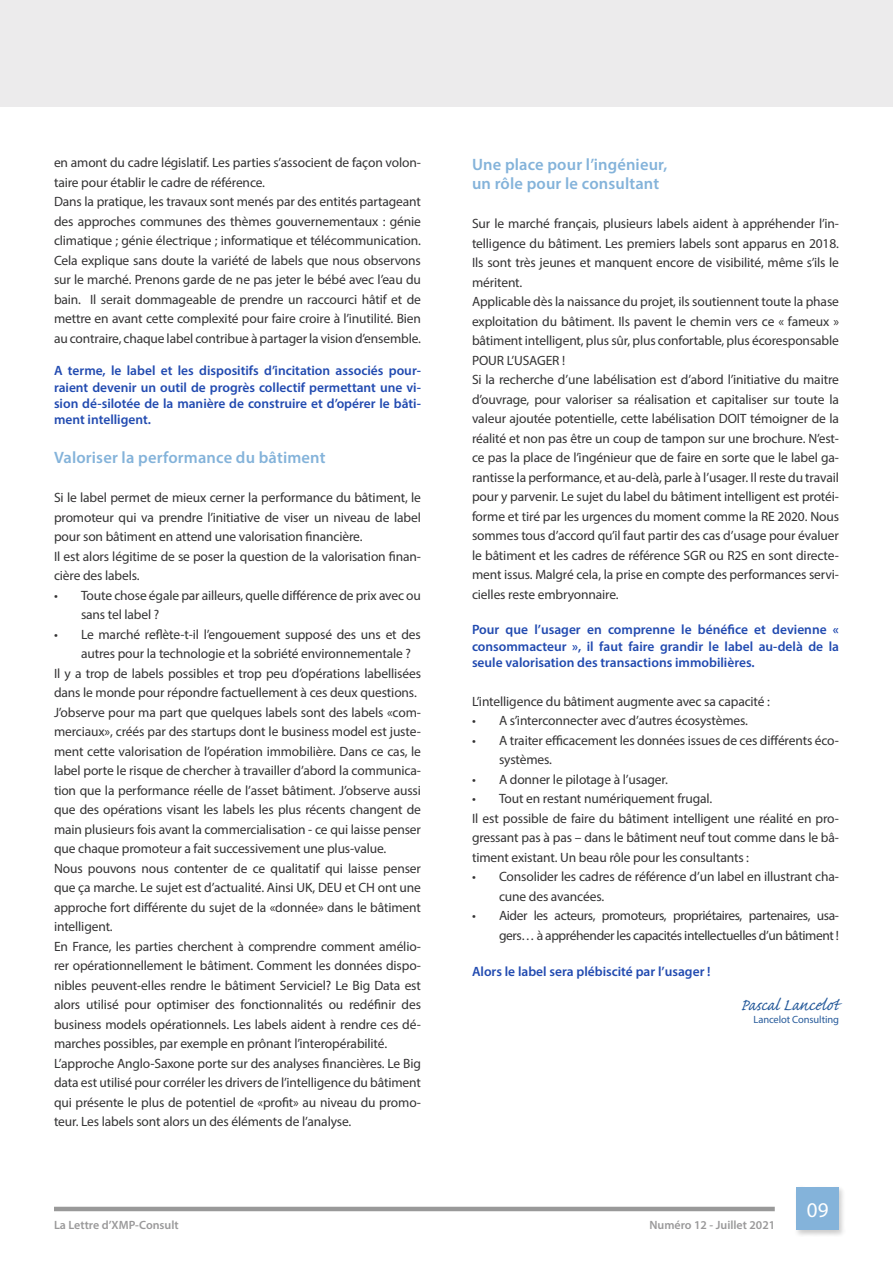
<style>
.page{position:relative;width:893px;height:1263px;background:#fff}
.page>*{position:absolute;margin:0;border:0;box-sizing:border-box;transform-origin:0 0}
.t1{font:21px "Caflisch Script Pro";letter-spacing:-.01em;color:#275b9b}
.t2{font:21px "Myriad Pro";color:#fff}
.t3{font:600 16.5px "Myriad Pro";letter-spacing:.01em;color:#84b3da}
.t4{font:13.5px/19.5px "Myriad Pro";letter-spacing:-.01em;color:#343334;text-align:justify}
.t5{font:600 13.5px/16.2px "Myriad Pro";color:#214ab0;text-align:justify}
.t6{font:13.5px/19.5px "Myriad Pro";letter-spacing:-.03em;color:#343334;text-align:right}
.t7{font:600 12px "Myriad Pro";color:#9a999a}
.t8{font:10.5px "Myriad Pro";letter-spacing:-.01em;color:#275b9b}
</style>
<div class="page">
<hr style="left:54px;top:1207px;width:721px;height:4px;background:#999">
<div style="left:794px;top:1185px;width:52px;height:52px;background:#000;opacity:.2"></div>
<div style="left:796px;top:1188px;width:43px;height:42px;background:#84b3da"></div>
<div style="left:0;top:0;width:893px;height:106px;background:#ecebec"></div>
<p class="t4" style="left:54px;top:153px;width:368px">en amont du cadre législatif. Les parties s’associent de façon volon&shy;taire pour établir le cadre de référence.</p>
<p class="t4" style="left:54px;top:192px;width:368px">Dans la pratique, les travaux sont menés par des entités partageant des approches communes des thèmes gouvernementaux : génie climatique ; génie électrique ; informatique et télécommunication.<br>Cela explique sans doute la variété de labels que nous observons sur le marché. Prenons garde de ne pas jeter le bébé avec l’eau du bain. Il serait dommageable de prendre un raccourci hâtif et de mettre en avant cette complexité pour faire croire à l’inutilité. Bien au contraire, chaque label contribue à partager la vision d’ensemble.</p>
<p class="t5" style="left:54px;top:362px;width:368px">A terme, le label et les dispositifs d’incitation associés pour&shy;raient devenir un outil de progrès collectif permettant une vi&shy;sion dé-silotée de la manière de construire et d’opérer le bâti&shy;ment intelligent.</p>
<p class="t3" style="left:54px;top:447px;width:273px">Valoriser la performance du bâtiment</p>
<p class="t4" style="left:54px;top:487px;width:368px">Si le label permet de mieux cerner la performance du bâtiment, le promoteur qui va prendre l’initiative de viser un niveau de label pour son bâtiment en attend une valorisation financière.</p>
<p class="t4" style="left:54px;top:546px;width:368px">Il est alors légitime de se poser la question de la valorisation finan&shy;cière des labels.</p>
<p class="t4" style="left:81px;top:585px;width:341px;text-indent:-27px">• Toute chose égale par ailleurs, quelle différence de prix avec ou sans tel label ?</p>
<p class="t4" style="left:81px;top:624px;width:341px;text-indent:-27px">• Le marché reflète-t-il l’engouement supposé des uns et des autres pour la technologie et la sobriété environnementale ?</p>
<p class="t4" style="left:54px;top:663px;width:369px">Il y a trop de labels possibles et trop peu d’opérations labellisées dans le monde pour répondre factuellement à ces deux questions.</p>
<p class="t4" style="left:54px;top:702px;width:368px">J’observe pour ma part que quelques labels sont des labels «com&shy;merciaux», créés par des startups dont le business model est juste&shy;ment cette valorisation de l’opération immobilière. Dans ce cas, le label porte le risque de chercher à travailler d’abord la communica&shy;tion que la performance réelle de l’asset bâtiment. J’observe aussi que des opérations visant les labels les plus récents changent de main plusieurs fois avant la commercialisation - ce qui laisse penser que chaque promoteur a fait successivement une plus-value.</p>
<p class="t4" style="left:54px;top:858px;width:368px">Nous pouvons nous contenter de ce qualitatif qui laisse penser que ça marche. Le sujet est d’actualité. Ainsi UK, DEU et CH ont une approche fort différente du sujet de la «donnée» dans le bâtiment intelligent.</p>
<p class="t4" style="left:54px;top:936px;width:368px">En France, les parties cherchent à comprendre comment amélio&shy;rer opérationnellement le bâtiment. Comment les données dispo&shy;nibles peuvent-elles rendre le bâtiment Serviciel? Le Big Data est alors utilisé pour optimiser des fonctionnalités ou redéfinir des business models opérationnels. Les labels aident à rendre ces dé&shy;marches possibles, par exemple en prônant l’interopérabilité.</p>
<p class="t4" style="left:54px;top:1053px;width:368px">L’approche Anglo-Saxone porte sur des analyses financières. Le Big data est utilisé pour corréler les drivers de l’intelligence du bâtiment qui présente le plus de potentiel de «profit» au niveau du promo&shy;teur. Les labels sont alors un des éléments de l’analyse.</p>
<p class="t3" style="left:472px;top:154px;width:197px">Une place pour l’ingénieur,</p>
<p class="t3" style="left:472px;top:173px;width:189px">un rôle pour le consultant</p>
<p class="t4" style="left:472px;top:214px;width:368px">Sur le marché français, plusieurs labels aident à appréhender l’in&shy;telligence du bâtiment. Les premiers labels sont apparus en 2018.<br>Ils sont très jeunes et manquent encore de visibilité, même s’ils le méritent.</p>
<p class="t4" style="left:472px;top:292px;width:368px">Applicable dès la naissance du projet, ils soutiennent toute la phase exploitation du bâtiment. Ils pavent le chemin vers ce « fameux » bâtiment intelligent, plus sûr, plus confortable, plus écoresponsable POUR L’USAGER !</p>
<p class="t4" style="left:472px;top:370px;width:368px">Si la recherche d’une labélisation est d’abord l’initiative du maitre d’ouvrage, pour valoriser sa réalisation et capitaliser sur toute la valeur ajoutée potentielle, cette labélisation DOIT témoigner de la réalité et non pas être un coup de tampon sur une brochure. N’est&shy;ce pas la place de l’ingénieur que de faire en sorte que le label ga&shy;rantisse la performance, et au-delà, parle à l’usager. Il reste du travail pour y parvenir. Le sujet du label du bâtiment intelligent est protéi&shy;forme et tiré par les urgences du moment comme la RE 2020. Nous sommes tous d’accord qu’il faut partir des cas d’usage pour évaluer le bâtiment et les cadres de référence SGR ou R2S en sont directe&shy;ment issus. Malgré cela, la prise en compte des performances servi&shy;cielles reste embryonnaire.</p>
<p class="t5" style="left:472px;top:621px;width:368px">Pour que l’usager en comprenne le bénéfice et devienne « consommacteur », il faut faire grandir le label au-delà de la seule valorisation des transactions immobilières.</p>
<p class="t4" style="left:472px;top:691px;width:300px">L’intelligence du bâtiment augmente avec sa capacité :</p>
<p class="t4" style="left:472px;top:711px;width:277px">• A s’interconnecter avec d’autres écosystèmes.</p>
<p class="t4" style="left:499px;top:730px;width:341px;text-indent:-27px">• A traiter efficacement les données issues de ces différents éco&shy;systèmes.</p>
<p class="t4" style="left:472px;top:769px;width:197px">• A donner le pilotage à l’usager.</p>
<p class="t4" style="left:472px;top:789px;width:242px">• Tout en restant numériquement frugal.</p>
<p class="t4" style="left:472px;top:808px;width:368px">Il est possible de faire du bâtiment intelligent une réalité en pro&shy;gressant pas à pas – dans le bâtiment neuf tout comme dans le bâ&shy;timent existant. Un beau rôle pour les consultants :</p>
<p class="t4" style="left:499px;top:867px;width:341px;text-indent:-27px">• Consolider les cadres de référence d’un label en illustrant cha&shy;cune des avancées.</p>
<p class="t6" style="left:472px;top:906px;width:368px">• Aider les acteurs, promoteurs, propriétaires, partenaires, usa&shy;gers… à appréhender les capacités intellectuelles d’un bâtiment !</p>
<p class="t5" style="left:472px;top:963px;width:240px">Alors le label sera plébiscité par l’usager !</p>
<p class="t1" style="left:740px;top:994px;width:103px">Pascal Lancelot</p>
<p class="t8" style="left:753px;top:1013px;width:87px">Lancelot Consulting</p>
<p class="t2" style="left:807px;top:1197px;width:23px">09</p>
<p class="t7" style="left:54px;top:1217px;width:126px">La Lettre d’XMP-Consult</p>
<p class="t7" style="left:649px;top:1217px;width:127px">Numéro 12 - Juillet 2021</p>
</div>
